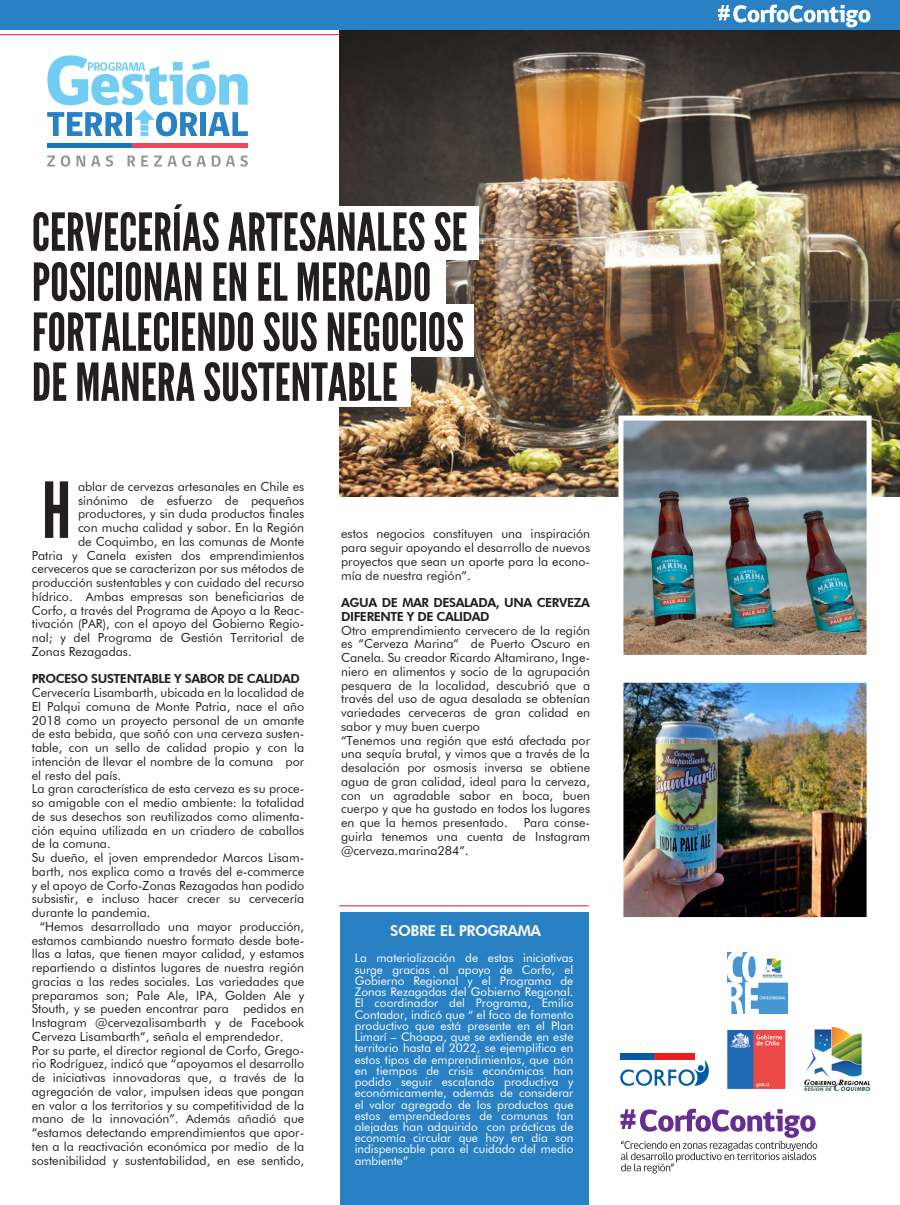
<style>
.page{position:relative;width:900px;height:1205px;background:#fff}
.page>*{position:absolute;margin:0;border:0;box-sizing:border-box;transform-origin:0 0}
.t1{font:76.88px "League Gothic";color:#231f20}
.t2{font:52.25px/50px "League Gothic";color:#231f20}
.t3{font:800 15px "Futura BT";letter-spacing:-.035em;color:#f7f8f7}
.t4{font:12.5px/13.8px "Futura BT";color:#231f20}
.t5{font:800 12.5px/13.8px "Futura BT";letter-spacing:-.035em;color:#231f20}
.t6{font:11.88px/11.2px "Futura BT";color:#fff;text-align:justify}
</style>
<div class="page">
<div style="left:340px;top:913px;width:249px;height:292px;background:#2981c4"></div>
<hr style="left:0;top:34px;width:900px;height:1px;background:#ee4247">
<img style="left:340px;top:30px;width:560px;height:466px">
<svg style="left:621px;top:1108px;width:196px;height:65px"></svg>
<img style="left:804px;top:1027px;width:65px;height:64px">
<svg style="left:620px;top:1060px;width:89px;height:26px"></svg>
<div style="left:620px;top:1053px;width:34px;height:6px;background:#015aaa"></div>
<div style="left:654px;top:1053px;width:41px;height:6px;background:#ee1d23"></div>
<img style="left:727px;top:1030px;width:59px;height:59px">
<div style="left:0;top:0;width:900px;height:30px;background:#2981c4"></div>
<div style="left:243px;top:206px;width:236px;height:54px;background:#fff"></div>
<div style="left:194px;top:304px;width:280px;height:53px;background:#fff"></div>
<div style="left:119px;top:354px;width:292px;height:53px;background:#fff"></div>
<div style="left:236px;top:259px;width:210px;height:52px;background:#fff"></div>
<svg style="left:47px;top:156px;width:8px;height:10px"></svg>
<svg style="left:61px;top:155px;width:9px;height:12px"></svg>
<svg style="left:77px;top:156px;width:8px;height:10px"></svg>
<svg style="left:91px;top:155px;width:22px;height:12px"></svg>
<svg style="left:128px;top:156px;width:7px;height:10px"></svg>
<svg style="left:141px;top:156px;width:7px;height:10px"></svg>
<svg style="left:154px;top:155px;width:37px;height:12px"></svg>
<svg style="left:197px;top:156px;width:9px;height:10px"></svg>
<svg style="left:212px;top:155px;width:36px;height:12px"></svg>
<div style="left:47px;top:143px;width:86px;height:5px;background:#1577b3"></div>
<div style="left:132px;top:143px;width:116px;height:5px;background:#ef475b"></div>
<svg style="left:47px;top:55px;width:201px;height:81px"></svg>
<svg style="left:718px;top:5px;width:152px;height:22px"></svg>
<img style="left:624px;top:421px;width:242px;height:233px">
<div style="left:618px;top:415px;width:254px;height:245px;border:5px solid #fff"></div>
<img style="left:624px;top:684px;width:242px;height:232px">
<div style="left:618px;top:678px;width:254px;height:244px;border:5px solid #fff"></div>
<img style="left:727px;top:953px;width:61px;height:60px">
<hr style="left:339px;top:905px;width:250px;height:1px;background:#ee4247">
<h2 class="t2" style="left:32px;top:207px;width:437px">CERVECERÍAS ARTESANALES SE<br>POSICIONAN EN EL MERCADO<br>FORTALECIENDO SUS NEGOCIOS<br>DE MANERA SUSTENTABLE</h2>
<h1 class="t1" style="left:42px;top:465px;width:31px">H</h1>
<p class="t4" style="left:78px;top:479px;width:228px">ablar de cervezas artesanales en Chile es</p>
<p class="t4" style="left:78px;top:493px;width:228px">sinónimo de esfuerzo de pequeños</p>
<p class="t4" style="left:78px;top:507px;width:228px">productores, y sin duda productos finales</p>
<p class="t4" style="left:78px;top:521px;width:228px">con mucha calidad y sabor. En la Región</p>
<p class="t4" style="left:78px;top:534px;width:228px">de Coquimbo, en las comunas de Monte</p>
<p class="t4" style="left:32px;top:548px;width:274px">Patria y Canela existen dos emprendimientos</p>
<p class="t4" style="left:32px;top:562px;width:274px">cerveceros que se caracterizan por sus métodos de</p>
<p class="t4" style="left:32px;top:576px;width:274px">producción sustentables y con cuidado del recurso</p>
<p class="t4" style="left:32px;top:589px;width:274px">hídrico. Ambas empresas son beneficiarias de</p>
<p class="t4" style="left:32px;top:603px;width:274px">Corfo, a través del Programa de Apoyo a la Reac-</p>
<p class="t4" style="left:32px;top:617px;width:274px">tivación (PAR), con el apoyo del Gobierno Regio-</p>
<p class="t4" style="left:32px;top:631px;width:274px">nal; y del Programa de Gestión Territorial de</p>
<p class="t4" style="left:32px;top:644px;width:101px">Zonas Rezagadas.</p>
<p class="t5" style="left:32px;top:672px;width:270px">PROCESO SUSTENTABLE Y SABOR DE CALIDAD</p>
<p class="t4" style="left:32px;top:686px;width:274px">Cervecería Lisambarth, ubicada en la localidad de El Palqui comuna de Monte Patria, nace el año 2018 como un proyecto personal de un amante de esta bebida, que soñó con una cerveza susten&shy;table, con un sello de calidad propio y con la intención de llevar el nombre de la comuna por el resto del país.<br>La gran característica de esta cerveza es su proce&shy;so amigable con el medio ambiente: la totalidad de sus desechos son reutilizados como alimenta&shy;ción equina utilizada en un criadero de caballos de la comuna.<br>Su dueño, el joven emprendedor Marcos Lisam&shy;barth, nos explica como a través del e-commerce y el apoyo de Corfo-Zonas Rezagadas han podido subsistir, e incluso hacer crecer su cervecería durante la pandemia.</p>
<p class="t4" style="left:32px;top:919px;width:274px;text-indent:8px">“Hemos desarrollado una mayor producción, estamos cambiando nuestro formato desde bote&shy;llas a latas, que tienen mayor calidad, y estamos repartiendo a distintos lugares de nuestra región gracias a las redes sociales. Las variedades que preparamos son; Pale Ale, IPA, Golden Ale y Stouth, y se pueden encontrar para pedidos en Instagram @cervezalisambarth y de Facebook Cerveza Lisambarth”, señala el emprendedor.<br>Por su parte, el director regional de Corfo, Grego&shy;rio Rodríguez, indicó que “apoyamos el desarrollo de iniciativas innovadoras que, a través de la agregación de valor, impulsen ideas que pongan en valor a los territorios y su competitividad de la mano de la innovación”. Además añadió que “estamos detectando emprendimientos que apor&shy;ten a la reactivación económica por medio de la sostenibilidad y sustentabilidad, en ese sentido,</p>
<p class="t4" style="left:341px;top:527px;width:250px;text-align:justify">estos negocios constituyen una inspiración para seguir apoyando el desarrollo de nuevos proyectos que sean un aporte para la econo&shy;mía de nuestra región”.</p>
<p class="t5" style="left:341px;top:596px;width:250px">AGUA DE MAR DESALADA, UNA CERVEZA<br>DIFERENTE Y DE CALIDAD</p>
<p class="t4" style="left:341px;top:623px;width:251px">Otro emprendimiento cervecero de la región es “Cerveza Marina” de Puerto Oscuro en Canela. Su creador Ricardo Altamirano, Inge&shy;niero en alimentos y socio de la agrupación pesquera de la localidad, descubrió que a través del uso de agua desalada se obtenían variedades cerveceras de gran calidad en sabor y muy buen cuerpo<br>“Tenemos una región que está afectada por una sequía brutal, y vimos que a través de la desalación por osmosis inversa se obtiene agua de gran calidad, ideal para la cerveza, con un agradable sabor en boca, buen cuerpo y que ha gustado en todos los lugares en que la hemos presentado.</p>
<p class="t4" style="left:341px;top:816px;width:250px;text-align:justify;text-indent:183px">Para conse&shy;guirla tenemos una cuenta de Instagram @cerveza.marina284”.</p>
<p class="t3" style="left:390px;top:922px;width:152px">SOBRE EL PROGRAMA</p>
<p class="t6" style="left:355px;top:952px;width:220px">La materialización de estas iniciativas surge gracias al apoyo de Corfo, el Gobierno Regional y el Programa de Zonas Rezagadas del Gobierno Regional.<br>El coordinador del Programa, Emilio Contador, indicó que “ el foco de fomento productivo que está presente en el Plan Limarí – Choapa, que se extiende en este territorio hasta el 2022, se ejemplifica en estos tipos de emprendimientos, que aún en tiempos de crisis económicas han podido seguir escalando productiva y económicamente, además de considerar el valor agregado de los productos que estos emprendedores de comunas tan alejadas han adquirido con prácticas de economía circular que hoy en día son indispensable para el cuidado del medio ambiente”</p>
</div>
